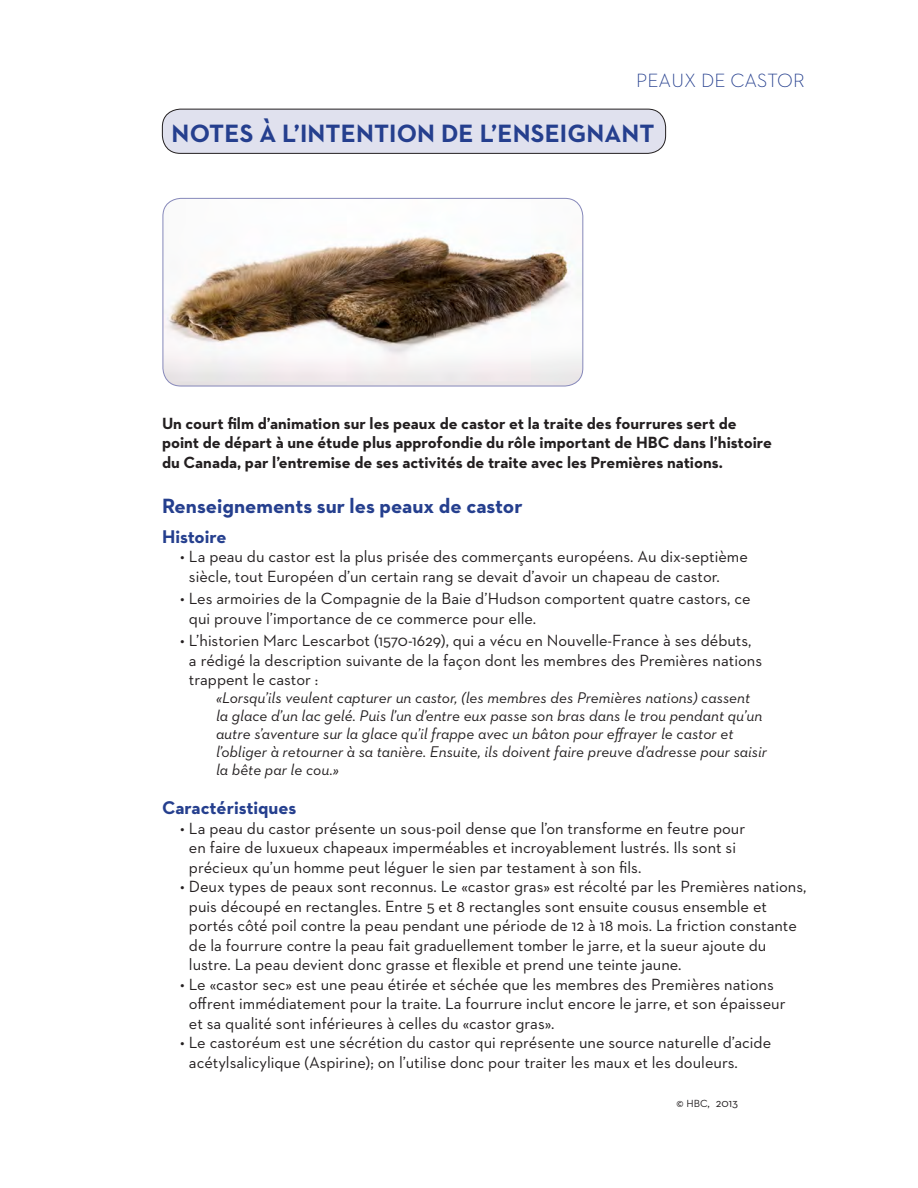
<style>
.page{position:relative;width:918px;height:1188px;background:#fff}
.page>*{position:absolute;margin:0;border:0;box-sizing:border-box;transform-origin:0 0}
.t1{font:700 25.5px "Neutraface 2 Text";letter-spacing:.005em;color:#253f8e}
.t2{font:700 21px "Neutraface 2 Text";color:#253f8e}
.Title2{font:300 19.5px "Neutraface 2 Text";letter-spacing:.005em;color:#253f8e}
.H4_Plain{font:700 18.75px "Neutraface 2 Text";color:#253f8e}
.t3{font:16.5px/19.5px "Neutraface 2 Text";color:#231f20}
.Body-1_Intro{font:700 16.5px/19.5px "Neutraface 2 Text";color:#231f20}
.Body-1_Indent{font:italic 15.75px/18px "Neutraface 2 Text";color:#231f20}
.t4{font:12px "Neutraface 2 Text";color:#231f20}
.s1{font-size:10.5px}
</style>
<div class="page">
<div style="left:162px;top:109px;width:504px;height:44px;background:#e0e1ee;border-radius:18px"></div>
<div style="left:162px;top:109px;width:504px;height:45px;border:1px solid #231f20;border-radius:18px"></div>
<img style="left:163px;top:198px;width:420px;height:188px">
<div style="left:163px;top:198px;width:420px;height:188px;border:1px solid #8688ba;border-radius:18px"></div>
<p class="Title2" style="left:636px;top:68px;width:170px">PEAUX DE CASTOR</p>
<p class="t1" style="left:172px;top:117px;width:484px">NOTES À L’INTENTION DE L’ENSEIGNANT</p>
<p class="Body-1_Intro" style="left:162px;top:413px;width:611px">Un court film d’animation sur les peaux de castor et la traite des fourrures sert de point de départ à une étude plus approfondie du rôle important de HBC dans l’histoire du Canada, par l’entremise de ses activités de traite avec les Premières nations.</p>
<h2 class="t2" style="left:162px;top:492px;width:362px">Renseignements sur les peaux de castor</h2>
<p class="H4_Plain" style="left:162px;top:524px;width:66px">Histoire</p>
<p class="t3" style="left:189px;top:547px;width:560px;text-indent:-9px">• La peau du castor est la plus prisée des commerçants européens. Au dix-septième siècle, tout Européen d’un certain rang se devait d’avoir un chapeau de castor.</p>
<p class="t3" style="left:189px;top:589px;width:563px;text-indent:-9px">• Les armoiries de la Compagnie de la Baie d’Hudson comportent quatre castors, ce qui prouve l’importance de ce commerce pour elle.</p>
<p class="t3" style="left:189px;top:631px;width:575px;text-indent:-9px">• L’historien Marc Lescarbot (1570-1629), qui a vécu en Nouvelle-France à ses débuts, a rédigé la description suivante de la façon dont les membres des Premières nations trappent le castor :</p>
<p class="Body-1_Indent" style="left:216px;top:689px;width:552px">«Lorsqu’ils veulent capturer un castor, (les membres des Premières nations) cassent<br>la glace d’un lac gelé. Puis l’un d’entre eux passe son bras dans le trou pendant qu’un autre s’aventure sur la glace qu’il frappe avec un bâton pour effrayer le castor et l’obliger à retourner à sa tanière. Ensuite, ils doivent faire preuve d’adresse pour saisir la bête par le cou.»</p>
<p class="H4_Plain" style="left:162px;top:796px;width:136px">Caractéristiques</p>
<p class="t3" style="left:189px;top:818px;width:558px;text-indent:-9px">• La peau du castor présente un sous-poil dense que l’on transforme en feutre pour en faire de luxueux chapeaux imperméables et incroyablement lustrés. Ils sont si précieux qu’un homme peut léguer le sien par testament à son fils.</p>
<p class="t3" style="left:189px;top:877px;width:619px;text-indent:-9px">• Deux types de peaux sont reconnus. Le «castor gras» est récolté par les Premières nations, puis découpé en rectangles. Entre 5 et 8 rectangles sont ensuite cousus ensemble et portés côté poil contre la peau pendant une période de 12 à 18 mois. La friction constante de la fourrure contre la peau fait graduellement tomber le jarre, et la sueur ajoute du lustre. La peau devient donc grasse et flexible et prend une teinte jaune.</p>
<p class="t3" style="left:189px;top:974px;width:598px;text-indent:-9px">• Le «castor sec» est une peau étirée et séchée que les membres des Premières nations offrent immédiatement pour la traite. La fourrure inclut encore le jarre, et son épaisseur et sa qualité sont inférieures à celles du «castor gras».</p>
<p class="t3" style="left:189px;top:1033px;width:584px;text-indent:-9px">• Le castoréum est une sécrétion du castor qui représente une source naturelle d’acide acétylsalicylique (Aspirine); on l’utilise donc pour traiter les maux et les douleurs.</p>
<p class="t4" style="left:676px;top:1096px;width:63px">© <span class="s1">HBC</span>, 2013</p>
</div>
